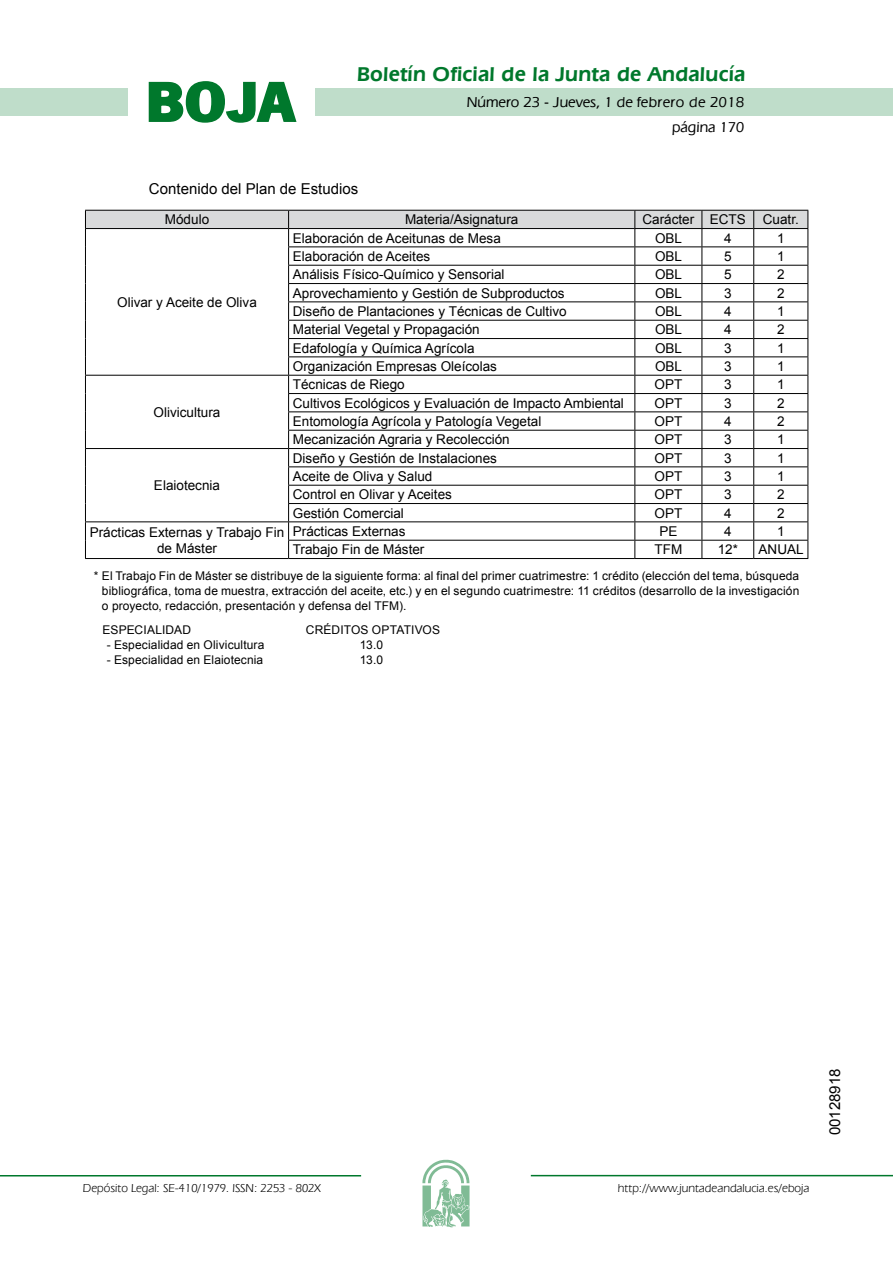
<style>
.page{position:relative;width:893px;height:1263px;background:#fff}
.page>*{position:absolute;margin:0;border:0;box-sizing:border-box;transform-origin:0 0}
.t1{font:700 57.75px "News Got T";color:#00782c;scale:1.14 1}
.t2{font:600 21px "Eras IT Cby BT";letter-spacing:.01em;color:#00782c}
.t3{font:500 15px/24.5px "Eras IT Cby BT";color:#000;text-align:right}
.t4{font:15px "Arial";color:#000}
.t5{font:13.5px/16.2px "Arial";color:#000;text-align:center}
.t6{font:12px/15px "Arial";letter-spacing:.01em;color:#000;text-align:justify}
.t7{font:12px "Eras IT Cby BT";color:#000}
</style>
<div class="page">
<div style="left:315px;top:88px;width:577px;height:28px;background:#bfddca"></div>
<div style="left:0;top:88px;width:128px;height:28px;background:#bfddca"></div>
<hr style="left:0;top:1175px;width:361px;height:2px;background:#00782c">
<svg style="left:422px;top:1159px;width:47px;height:68px"></svg>
<hr style="left:531px;top:1175px;width:361px;height:1px;background:#00782c">
<svg style="left:148px;top:81px;width:149px;height:42px"></svg>
<svg style="left:85px;top:210px;width:723px;height:348px"></svg>
<hr style="left:85px;top:558px;width:203px;height:1px;background:#000">
<hr style="left:288px;top:558px;width:347px;height:1px;background:#000">
<hr style="left:635px;top:558px;width:67px;height:1px;background:#000">
<hr style="left:702px;top:558px;width:51px;height:1px;background:#000">
<hr style="left:753px;top:558px;width:55px;height:1px;background:#000">
<h1 class="t1" style="left:145px;top:68px;width:133px">BOJA</h1>
<h2 class="t2" style="left:357px;top:62px;width:390px">Boletín Oficial de la Junta de Andalucía</h2>
<p class="t3" style="left:467px;top:90px;width:279px">Número 23 - Jueves, 1 de febrero de 2018 página 170</p>
<p class="t4" style="left:149px;top:179px;width:211px">Contenido del Plan de Estudios</p>
<p class="t5" style="left:165px;top:212px;width:46px">Módulo</p>
<p class="t5" style="left:405px;top:212px;width:115px">Materia/Asignatura</p>
<p class="t5" style="left:642px;top:212px;width:105px">Carácter ECTS</p>
<p class="t5" style="left:762px;top:212px;width:38px">Cuatr.</p>
<p class="t5" style="left:117px;top:294px;width:141px">Olivar y Aceite de Oliva</p>
<p class="t5" style="left:154px;top:404px;width:68px">Olivicultura</p>
<p class="t5" style="left:154px;top:477px;width:68px">Elaiotecnia</p>
<p class="t5" style="left:293px;top:230px;width:209px">Elaboración de Aceitunas de Mesa</p>
<p class="t5" style="left:655px;top:230px;width:29px">OBL</p>
<p class="t5" style="left:724px;top:230px;width:9px">4</p>
<p class="t5" style="left:777px;top:230px;width:9px">1</p>
<p class="t5" style="left:293px;top:248px;width:139px">Elaboración de Aceites</p>
<p class="t5" style="left:655px;top:248px;width:29px">OBL</p>
<p class="t5" style="left:724px;top:248px;width:9px">5</p>
<p class="t5" style="left:777px;top:248px;width:9px">1</p>
<p class="t5" style="left:293px;top:267px;width:213px">Análisis Físico-Químico y Sensorial</p>
<p class="t5" style="left:655px;top:267px;width:29px">OBL</p>
<p class="t5" style="left:724px;top:267px;width:9px">5</p>
<p class="t5" style="left:777px;top:267px;width:9px">2</p>
<p class="t5" style="left:293px;top:285px;width:273px">Aprovechamiento y Gestión de Subproductos</p>
<p class="t5" style="left:655px;top:285px;width:29px">OBL</p>
<p class="t5" style="left:724px;top:285px;width:9px">3</p>
<p class="t5" style="left:777px;top:285px;width:9px">2</p>
<p class="t5" style="left:293px;top:303px;width:275px">Diseño de Plantaciones y Técnicas de Cultivo</p>
<p class="t5" style="left:655px;top:303px;width:29px">OBL</p>
<p class="t5" style="left:724px;top:303px;width:9px">4</p>
<p class="t5" style="left:777px;top:303px;width:9px">1</p>
<p class="t5" style="left:293px;top:322px;width:188px">Material Vegetal y Propagación</p>
<p class="t5" style="left:655px;top:322px;width:29px">OBL</p>
<p class="t5" style="left:724px;top:322px;width:9px">4</p>
<p class="t5" style="left:777px;top:322px;width:9px">2</p>
<p class="t5" style="left:293px;top:340px;width:183px">Edafología y Química Agrícola</p>
<p class="t5" style="left:655px;top:340px;width:29px">OBL</p>
<p class="t5" style="left:724px;top:340px;width:9px">3</p>
<p class="t5" style="left:777px;top:340px;width:9px">1</p>
<p class="t5" style="left:293px;top:358px;width:206px">Organización Empresas Oleícolas</p>
<p class="t5" style="left:655px;top:358px;width:29px">OBL</p>
<p class="t5" style="left:724px;top:358px;width:9px">3</p>
<p class="t5" style="left:777px;top:358px;width:9px">1</p>
<p class="t5" style="left:293px;top:377px;width:113px">Técnicas de Riego</p>
<p class="t5" style="left:654px;top:377px;width:29px">OPT</p>
<p class="t5" style="left:724px;top:377px;width:9px">3</p>
<p class="t5" style="left:777px;top:377px;width:9px">1</p>
<p class="t5" style="left:293px;top:395px;width:332px">Cultivos Ecológicos y Evaluación de Impacto Ambiental</p>
<p class="t5" style="left:654px;top:395px;width:29px">OPT</p>
<p class="t5" style="left:724px;top:395px;width:9px">3</p>
<p class="t5" style="left:777px;top:395px;width:9px">2</p>
<p class="t5" style="left:293px;top:413px;width:250px">Entomología Agrícola y Patología Vegetal</p>
<p class="t5" style="left:654px;top:413px;width:29px">OPT</p>
<p class="t5" style="left:724px;top:413px;width:9px">4</p>
<p class="t5" style="left:777px;top:413px;width:9px">2</p>
<p class="t5" style="left:293px;top:432px;width:218px">Mecanización Agraria y Recolección</p>
<p class="t5" style="left:654px;top:432px;width:29px">OPT</p>
<p class="t5" style="left:724px;top:432px;width:9px">3</p>
<p class="t5" style="left:777px;top:432px;width:9px">1</p>
<p class="t5" style="left:293px;top:450px;width:206px">Diseño y Gestión de Instalaciones</p>
<p class="t5" style="left:654px;top:450px;width:29px">OPT</p>
<p class="t5" style="left:724px;top:450px;width:9px">3</p>
<p class="t5" style="left:777px;top:450px;width:9px">1</p>
<p class="t5" style="left:293px;top:468px;width:141px">Aceite de Oliva y Salud</p>
<p class="t5" style="left:654px;top:468px;width:29px">OPT</p>
<p class="t5" style="left:724px;top:468px;width:9px">3</p>
<p class="t5" style="left:777px;top:468px;width:9px">1</p>
<p class="t5" style="left:293px;top:487px;width:161px">Control en Olivar y Aceites</p>
<p class="t5" style="left:654px;top:487px;width:29px">OPT</p>
<p class="t5" style="left:724px;top:487px;width:9px">3</p>
<p class="t5" style="left:777px;top:487px;width:9px">2</p>
<p class="t5" style="left:293px;top:505px;width:113px">Gestión Comercial</p>
<p class="t5" style="left:654px;top:505px;width:29px">OPT</p>
<p class="t5" style="left:724px;top:505px;width:9px">4</p>
<p class="t5" style="left:777px;top:505px;width:9px">2</p>
<p class="t5" style="left:90px;top:524px;width:196px">Prácticas Externas y Trabajo Fin de Máster</p>
<p class="t5" style="left:293px;top:523px;width:114px">Prácticas Externas</p>
<p class="t5" style="left:659px;top:523px;width:20px">PE</p>
<p class="t5" style="left:724px;top:523px;width:9px">4</p>
<p class="t5" style="left:777px;top:523px;width:9px">1</p>
<p class="t5" style="left:293px;top:542px;width:133px">Trabajo Fin de Máster</p>
<p class="t5" style="left:654px;top:542px;width:29px">TFM</p>
<p class="t5" style="left:717px;top:542px;width:22px">12*</p>
<p class="t5" style="left:758px;top:542px;width:47px">ANUAL</p>
<p class="t6" style="left:102px;top:568px;width:699px;text-indent:-8px">* El Trabajo Fin de Máster se distribuye de la siguiente forma: al final del primer cuatrimestre: 1 crédito (elección del tema, búsqueda bibliográfica, toma de muestra, extracción del aceite, etc.) y en el segundo cuatrimestre: 11 créditos (desarrollo de la investigación o proyecto, redacción, presentación y defensa del TFM).</p>
<p class="t6" style="left:102px;top:622px;width:90px">ESPECIALIDAD</p>
<p class="t6" style="left:306px;top:622px;width:136px">CRÉDITOS OPTATIVOS</p>
<p class="t6" style="left:107px;top:637px;width:159px">- Especialidad en Olivicultura</p>
<p class="t6" style="left:360px;top:637px;width:25px">13.0</p>
<p class="t6" style="left:107px;top:652px;width:158px">- Especialidad en Elaiotecnia</p>
<p class="t6" style="left:360px;top:652px;width:25px">13.0</p>
<p class="t7" style="left:83px;top:1181px;width:239px">Depósito Legal: SE-410/1979. ISSN: 2253 - 802X</p>
<p class="t7" style="left:618px;top:1181px;width:193px">http://www.juntadeandalucia.es/eboja</p>
<p class="t4" style="left:825px;top:1135px;width:68px;rotate:-90deg">00128918</p>
</div>
